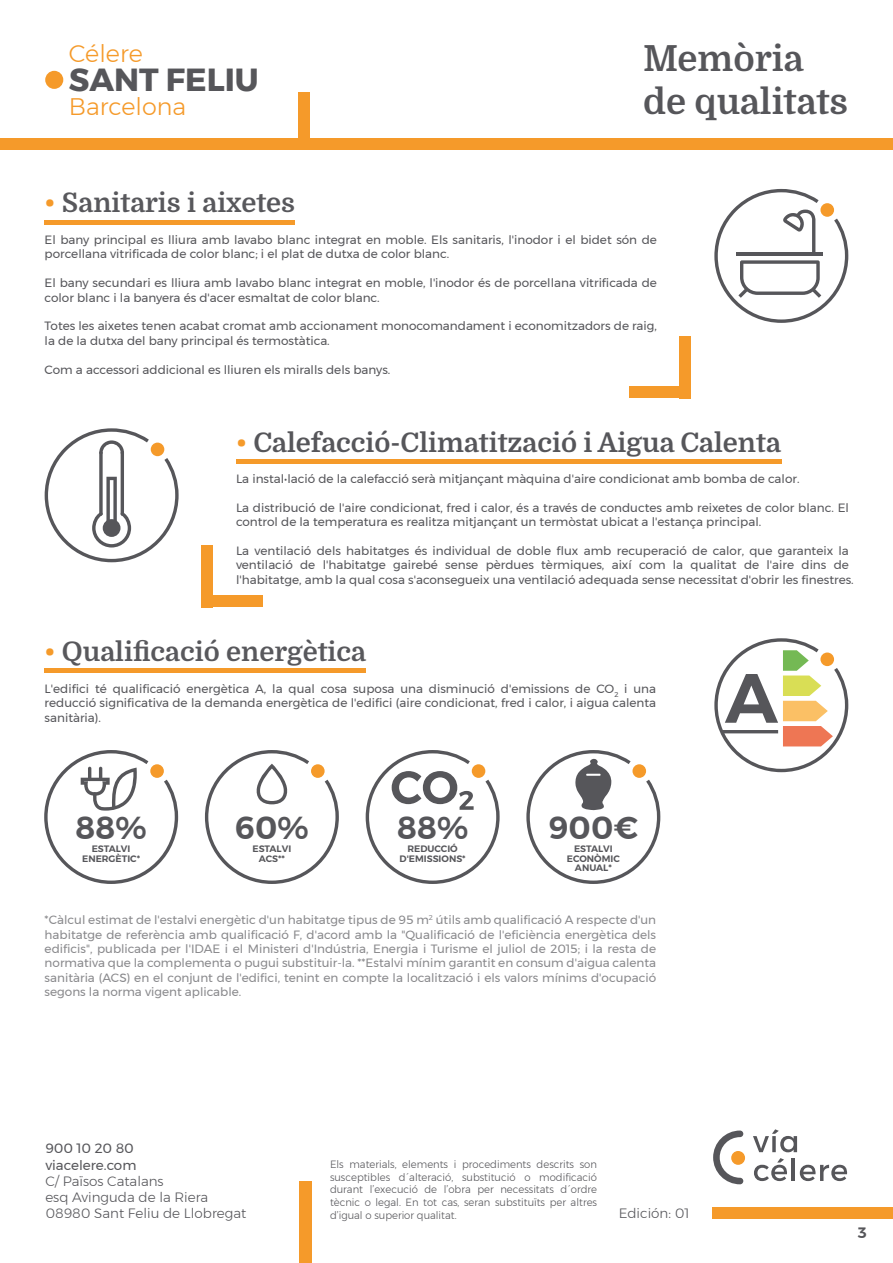
<style>
.page{position:relative;width:893px;height:1263px;background:#fff}
.page>*{position:absolute;margin:0;border:0;box-sizing:border-box;transform-origin:0 0}
.t1{font:700 36px/43.2px "Domine";color:#56565a}
.t2{font:700 31.95px "Montserrat";color:#56565a}
.t3{font:600 31.65px "Montserrat";color:#56565a}
.t4{font:700 27px "Domine";color:#58585c}
.t5{font:700 27px "Domine";color:#56565a}
.t6{font:300 23.85px "Montserrat";color:#f59a2a}
.t7{font:600 15px "Montserrat";color:#56565a}
.t8{font:300 13.5px/16.2px "Montserrat";color:#56565a}
.t9{font:13.5px/16.2px "Montserrat";color:#56565a}
.t10{font:12px/14.4px "Montserrat";color:#56565a}
.t11{font:12px/14.4px "Montserrat";color:#89898c;text-align:justify}
.t12{font:300 10.5px/12.6px "Montserrat";color:#56565a;text-align:justify;scale:.95 1}
.t13{font:600 9.3px/9.1px "Montserrat";color:#56565a;text-align:center}
.s1{color:#f59a2a}
</style>
<div class="page">
<div style="left:201px;top:545px;width:12px;height:62px;background:#f59a2a"></div>
<div style="left:201px;top:595px;width:62px;height:12px;background:#f59a2a"></div>
<hr style="left:45px;top:220px;width:250px;height:4px;background:#f59a2a">
<svg style="left:714px;top:189px;width:134px;height:134px"></svg>
<hr style="left:736px;top:252px;width:87px;height:4px;background:#56565a">
<div style="left:629px;top:386px;width:62px;height:12px;background:#f59a2a"></div>
<div style="left:679px;top:336px;width:12px;height:62px;background:#f59a2a"></div>
<div style="left:236px;top:459px;width:545px;height:5px;background:#f59a2a"></div>
<svg style="left:45px;top:428px;width:134px;height:134px"></svg>
<hr style="left:45px;top:669px;width:321px;height:4px;background:#f59a2a">
<svg style="left:714px;top:638px;width:134px;height:134px"></svg>
<svg style="left:44px;top:750px;width:134px;height:134px"></svg>
<svg style="left:205px;top:750px;width:134px;height:134px"></svg>
<svg style="left:365px;top:750px;width:135px;height:134px"></svg>
<svg style="left:526px;top:750px;width:134px;height:134px"></svg>
<svg style="left:753px;top:1129px;width:44px;height:23px"></svg>
<svg style="left:754px;top:1158px;width:33px;height:23px"></svg>
<hr style="left:792px;top:1158px;width:3px;height:23px;background:#56565a">
<svg style="left:800px;top:1165px;width:47px;height:16px"></svg>
<div style="left:731px;top:1151px;width:14px;height:14px;background:#f59a2a;border-radius:50%"></div>
<svg style="left:713px;top:1130px;width:30px;height:54px"></svg>
<div style="left:0;top:138px;width:893px;height:11px;background:#f59a2a"></div>
<div style="left:298px;top:92px;width:11px;height:47px;background:#f59a2a"></div>
<div style="left:712px;top:1207px;width:181px;height:11px;background:#f59a2a"></div>
<div style="left:45px;top:71px;width:18px;height:18px;background:#f59a2a;border-radius:50%"></div>
<div style="left:300px;top:1181px;width:12px;height:82px;background:#f59a2a"></div>
<h3 class="t6" style="left:69px;top:36px;width:75px">Célere</h3>
<h3 class="t6" style="left:69px;top:89px;width:119px">Barcelona</h3>
<h2 class="t2" style="left:69px;top:54px;width:191px">SANT FELIU</h2>
<h1 class="t1" style="left:643px;top:38px;width:207px">Memòria de qualitats</h1>
<h3 class="t4" style="left:45px;top:188px;width:252px"><span class="s1">•</span> Sanitaris i aixetes</h3>
<p class="t10" style="left:45px;top:232px;width:614px">El bany principal es lliura amb lavabo blanc integrat en moble. Els sanitaris, l'inodor i el bidet són de porcellana vitrificada de color blanc; i el plat de dutxa de color blanc.</p>
<p class="t10" style="left:45px;top:275px;width:614px">El bany secundari es lliura amb lavabo blanc integrat en moble, l'inodor és de porcellana vitrificada de color blanc i la banyera és d'acer esmaltat de color blanc.</p>
<p class="t10" style="left:45px;top:319px;width:614px">Totes les aixetes tenen acabat cromat amb accionament monocomandament i economitzadors de raig, la de la dutxa del bany principal és termostàtica.</p>
<p class="t10" style="left:45px;top:362px;width:347px">Com a accessori addicional es lliuren els miralls dels banys.</p>
<h3 class="t5" style="left:236px;top:427px;width:546px"><span class="s1">•</span> Calefacció-Climatització i Aigua Calenta</h3>
<p class="t10" style="left:236px;top:471px;width:565px">La instal•lació de la calefacció serà mitjançant màquina d'aire condicionat amb bomba de calor.</p>
<p class="t10" style="left:236px;top:500px;width:614px">La distribució de l'aire condicionat, fred i calor, és a través de conductes amb reixetes de color blanc. El control de la temperatura es realitza mitjançant un termòstat ubicat a l'estança principal.</p>
<p class="t10" style="left:236px;top:543px;width:619px">La ventilació dels habitatges és individual de doble flux amb recuperació de calor, que garanteix la ventilació de l'habitatge gairebé sense pèrdues tèrmiques, així com la qualitat de l'aire dins de l'habitatge, amb la qual cosa s'aconsegueix una ventilació adequada sense necessitat d'obrir les finestres.</p>
<h3 class="t4" style="left:45px;top:637px;width:323px"><span class="s1">•</span> Qualificació energètica</h3>
<p class="t10" style="left:45px;top:681px;width:613px;text-align:justify">L'edifici té qualificació energètica A, la qual cosa suposa una disminució d'emissions de CO<sub>2</sub> i una reducció significativa de la demanda energètica de l'edifici (aire condicionat, fred i calor, i aigua calenta sanitària).</p>
<h3 class="t3" style="left:76px;top:802px;width:73px">88%</h3>
<p class="t13" style="left:82px;top:844px;width:59px">ESTALVI<br>ENERGÈTIC*</p>
<h3 class="t3" style="left:235px;top:802px;width:75px">60%</h3>
<p class="t13" style="left:253px;top:844px;width:40px">ESTALVI<br>ACS**</p>
<h3 class="t3" style="left:397px;top:802px;width:73px">88%</h3>
<p class="t13" style="left:400px;top:844px;width:68px">REDUCCIÓ<br>D'EMISSIONS*</p>
<h3 class="t3" style="left:549px;top:802px;width:91px">900€</h3>
<p class="t13" style="left:567px;top:844px;width:54px">ESTALVI<br>ECONÒMIC<br>ANUAL*</p>
<p class="t11" style="left:45px;top:913px;width:613px">*Càlcul estimat de l'estalvi energètic d'un habitatge tipus de 95 m<sup>2</sup> útils amb qualificació A respecte d'un habitatge de referència amb qualificació F, d'acord amb la "Qualificació de l'eficiència energètica dels edificis", publicada per l'IDAE i el Ministeri d'Indústria, Energia i Turisme el juliol de 2015; i la resta de normativa que la complementa o pugui substituir-la. **Estalvi mínim garantit en consum d'aigua calenta sanitària (ACS) en el conjunt de l'edifici, tenint en compte la localització i els valors mínims d'ocupació segons la norma vigent aplicable.</p>
<p class="t9" style="left:45px;top:1140px;width:93px">900 10 20 80 viacelere.com</p>
<p class="t8" style="left:45px;top:1173px;width:203px">C/ Països Catalans<br>esq Avinguda de la Riera<br>08980 Sant Feliu de Llobregat</p>
<p class="t12" style="left:330px;top:1158px;width:283px">Els materials, elements i procediments descrits son susceptibles d´alteració, substitució o modificació durant l’execució de l’obra per necessitats d´ordre tècnic o legal. En tot cas, seran substituïts per altres d’igual o superior qualitat.</p>
<p class="t8" style="left:619px;top:1205px;width:72px">Edición: 01</p>
<p class="t7" style="left:858px;top:1221px;width:10px">3</p>
</div>
